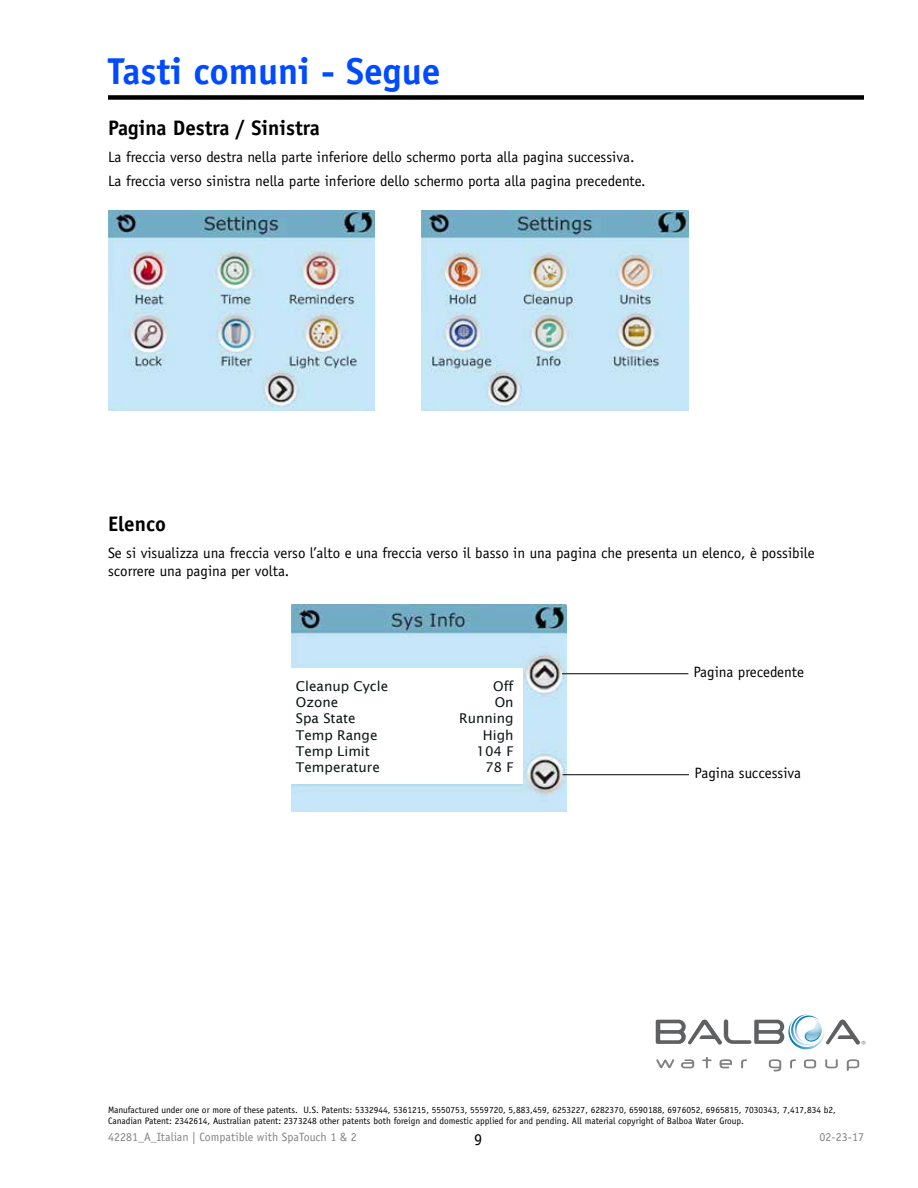
<style>
.page{position:relative;width:918px;height:1188px;background:#fff}
.page>*{position:absolute;margin:0;border:0;box-sizing:border-box;transform-origin:0 0}
.t1{font:700 37.5px "Officina Sans";color:#004bff}
.t2{font:700 21px "Officina Sans";color:#000}
.t3{font:16.5px "Officina Sans";color:#000}
.t4{font:15px/24px "Officina Sans";color:#000}
.t5{font:13.5px "Lucida Sans";color:#0f1617}
.t6{font:12px "Officina Sans";color:#808285}
.t7{font:9.3px/10.5px "Officina Sans";color:#000}
</style>
<div class="page">
<svg style="left:656px;top:1059px;width:18px;height:9px"></svg>
<svg style="left:681px;top:1059px;width:13px;height:9px"></svg>
<svg style="left:702px;top:1057px;width:10px;height:11px"></svg>
<svg style="left:720px;top:1059px;width:12px;height:9px"></svg>
<svg style="left:790px;top:1059px;width:6px;height:9px"></svg>
<svg style="left:741px;top:1059px;width:6px;height:9px"></svg>
<svg style="left:804px;top:1059px;width:12px;height:9px"></svg>
<svg style="left:825px;top:1059px;width:13px;height:9px"></svg>
<svg style="left:769px;top:1059px;width:12px;height:12px"></svg>
<svg style="left:847px;top:1059px;width:12px;height:12px"></svg>
<svg style="left:656px;top:1015px;width:209px;height:35px"></svg>
<img style="left:291px;top:605px;width:276px;height:206px">
<div style="left:108px;top:95px;width:756px;height:5px;background:#000"></div>
<hr style="left:562px;top:673px;width:126px;height:1px;background:#000">
<hr style="left:563px;top:774px;width:126px;height:1px;background:#000">
<img style="left:108px;top:211px;width:267px;height:200px">
<img style="left:422px;top:211px;width:266px;height:200px">
<div style="left:292px;top:669px;width:231px;height:115px;background:#fff"></div>
<h1 class="t1" style="left:108px;top:47px;width:334px">Tasti comuni - Segue</h1>
<h2 class="t2" style="left:108px;top:115px;width:213px">Pagina Destra / Sinistra</h2>
<p class="t4" style="left:108px;top:145px;width:539px">La freccia verso destra nella parte inferiore dello schermo porta alla pagina successiva.<br>La freccia verso sinistra nella parte inferiore dello schermo porta alla pagina precedente.</p>
<h2 class="t2" style="left:108px;top:511px;width:59px">Elenco</h2>
<p class="t4" style="left:108px;top:544px;width:708px;line-height:18px">Se si visualizza una freccia verso l’alto e una freccia verso il basso in una pagina che presenta un elenco, è possibile scorrere una pagina per volta.</p>
<p class="t5" style="left:296px;top:678px;width:94px">Cleanup Cycle</p>
<p class="t5" style="left:493px;top:678px;width:22px">Off</p>
<p class="t5" style="left:296px;top:695px;width:44px">Ozone</p>
<p class="t5" style="left:495px;top:695px;width:20px">On</p>
<p class="t5" style="left:296px;top:711px;width:61px">Spa State</p>
<p class="t5" style="left:459px;top:711px;width:56px">Running</p>
<p class="t5" style="left:296px;top:727px;width:83px">Temp Range</p>
<p class="t5" style="left:483px;top:727px;width:32px">High</p>
<p class="t5" style="left:296px;top:743px;width:76px">Temp Limit</p>
<p class="t5" style="left:476px;top:743px;width:39px">104 F</p>
<p class="t5" style="left:296px;top:759px;width:86px">Temperature</p>
<p class="t5" style="left:485px;top:759px;width:30px">78 F</p>
<p class="t4" style="left:693px;top:660px;width:112px">Pagina precedente</p>
<p class="t4" style="left:694px;top:761px;width:108px">Pagina successiva</p>
<p class="t7" style="left:108px;top:1105px;width:729px">Manufactured under one or more of these patents. U.S. Patents: 5332944, 5361215, 5550753, 5559720, 5,883,459, 6253227, 6282370, 6590188, 6976052, 6965815, 7030343, 7,417,834 b2,<br>Canadian Patent: 2342614, Australian patent: 2373248 other patents both foreign and domestic applied for and pending. All material copyright of Balboa Water Group.</p>
<p class="t6" style="left:108px;top:1130px;width:250px">42281_A_Italian | Compatible with SpaTouch 1 &amp; 2</p>
<p class="t3" style="left:474px;top:1129px;width:10px">9</p>
<p class="t6" style="left:820px;top:1130px;width:46px">02-23-17</p>
</div>
